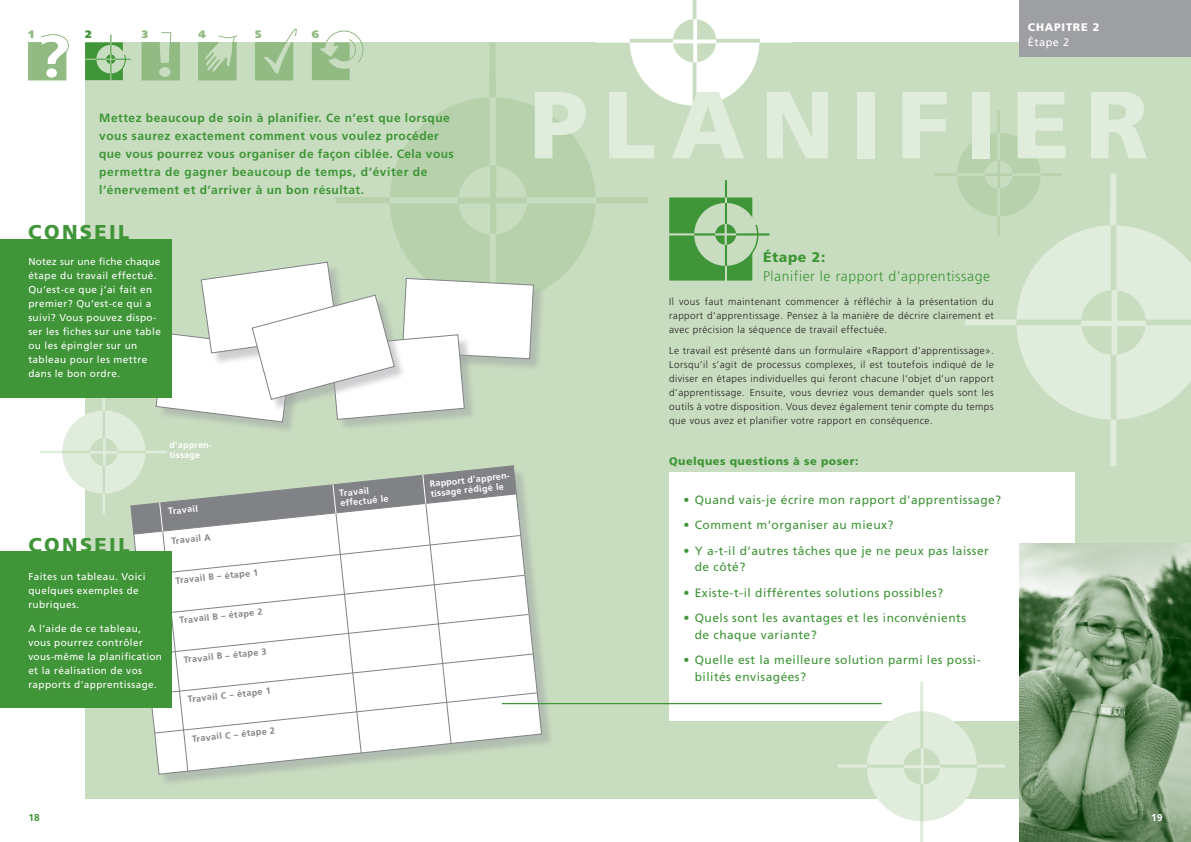
<style>
.page{position:relative;width:1191px;height:842px;background:#fff}
.page>*{position:absolute;margin:0;border:0;box-sizing:border-box;transform-origin:0 0}
.t1{font:900 95.2px "Frutiger";letter-spacing:.16em;color:#e0ecdc}
.t2{font:900 20px "Frutiger";letter-spacing:.12em;color:#3f9537}
.t3{font:300 14px "Frutiger";letter-spacing:.04em;color:#3f9537}
.t4{font:900 14px "Frutiger";letter-spacing:.04em;color:#3f9537}
.t5{font:12px/16.8px "Frutiger";letter-spacing:.04em;color:#3f9537}
.t6{font:700 12px/18px "Frutiger";letter-spacing:.04em;color:#3f9537}
.t7{font:900 11px "Frutiger";letter-spacing:.04em;color:#3f9537}
.t8{font:900 11px "Frutiger";letter-spacing:.07em;color:#fff}
.t9{font:11px "Frutiger";letter-spacing:.04em;color:#fff}
.t10{font:900 10.7px "Frutiger";color:#91bb83}
.t11{font:900 10.7px "Frutiger";color:#3f9537}
.t12{font:300 10px/14px "Frutiger";letter-spacing:.04em;color:#231f20;text-align:justify}
.t13{font:10px/14px "Frutiger";letter-spacing:.04em;color:#fff}
.t14{font:700 10px "Frutiger";color:#3f9537}
.t15{font:700 10px "Frutiger";color:#fff}
.t16{font:700 9px "Frutiger";color:#808285}
.t17{font:700 9px/10px "Frutiger";letter-spacing:.02em;color:#fff}
</style>
<div class="page">
<div style="left:85px;top:42px;width:1106px;height:757px;background:#c8ddc0"></div>
<div style="left:489px;top:42px;width:6px;height:55px;background:#b6d1ab"></div>
<div style="left:335px;top:197px;width:313px;height:6px;background:#b6d1ab"></div>
<div style="left:390px;top:97px;width:206px;height:206px;background:#b6d1ab;border-radius:50%"></div>
<div style="left:458px;top:166px;width:69px;height:69px;background:#c8ddc0;border-radius:50%"></div>
<div style="left:490px;top:97px;width:6px;height:206px;background:#c8ddc0"></div>
<div style="left:390px;top:197px;width:206px;height:6px;background:#c8ddc0"></div>
<div style="left:490px;top:165px;width:6px;height:69px;background:#b6d1ab"></div>
<div style="left:458px;top:197px;width:68px;height:7px;background:#b6d1ab"></div>
<div style="left:669px;top:473px;width:405px;height:248px;background:#fff"></div>
<div style="left:1019px;top:0;width:172px;height:57px;background:#9d9fa2"></div>
<div style="left:1110px;top:207px;width:6px;height:259px;background:#e0ecdc"></div>
<div style="left:1110px;top:174px;width:6px;height:51px;background:#e0ecdc"></div>
<div style="left:965px;top:319px;width:226px;height:6px;background:#e0ecdc"></div>
<svg style="left:1016px;top:225px;width:175px;height:195px"></svg>
<div style="left:1081px;top:290px;width:64px;height:65px;background:#c8ddc0;border-radius:50%"></div>
<div style="left:1110px;top:225px;width:6px;height:195px;background:#c8ddc0"></div>
<div style="left:1016px;top:320px;width:175px;height:5px;background:#c8ddc0"></div>
<div style="left:1111px;top:290px;width:6px;height:65px;background:#e0ecdc"></div>
<div style="left:1081px;top:321px;width:64px;height:5px;background:#e0ecdc"></div>
<hr style="left:920px;top:701px;width:3px;height:141px;background:#e0ecdc">
<hr style="left:920px;top:682px;width:3px;height:29px;background:#e0ecdc">
<hr style="left:838px;top:764px;width:167px;height:3px;background:#e0ecdc">
<div style="left:867px;top:711px;width:110px;height:110px;background:#e0ecdc;border-radius:50%"></div>
<div style="left:903px;top:748px;width:37px;height:37px;background:#c8ddc0;border-radius:50%"></div>
<hr style="left:920px;top:711px;width:3px;height:110px;background:#c8ddc0">
<hr style="left:867px;top:765px;width:110px;height:3px;background:#c8ddc0">
<hr style="left:921px;top:748px;width:3px;height:37px;background:#e0ecdc">
<hr style="left:903px;top:765px;width:37px;height:3px;background:#e0ecdc">
<svg style="left:692px;top:106px;width:4px;height:31px"></svg>
<svg style="left:595px;top:42px;width:197px;height:1px"></svg>
<svg style="left:629px;top:0;width:130px;height:106px"></svg>
<div style="left:673px;top:19px;width:43px;height:43px;background:#c8ddc0;border-radius:50%"></div>
<svg style="left:692px;top:0;width:4px;height:106px"></svg>
<svg style="left:629px;top:39px;width:131px;height:4px"></svg>
<svg style="left:693px;top:19px;width:4px;height:43px"></svg>
<hr style="left:673px;top:40px;width:43px;height:3px;background:#fff">
<hr style="left:997px;top:125px;width:3px;height:112px;background:#b6d1ab">
<hr style="left:997px;top:110px;width:3px;height:23px;background:#b6d1ab">
<hr style="left:934px;top:173px;width:127px;height:3px;background:#b6d1ab">
<div style="left:957px;top:133px;width:83px;height:83px;background:#b6d1ab;border-radius:50%"></div>
<div style="left:984px;top:161px;width:28px;height:28px;background:#c8ddc0;border-radius:50%"></div>
<hr style="left:997px;top:133px;width:3px;height:83px;background:#c8ddc0">
<hr style="left:957px;top:173px;width:83px;height:3px;background:#c8ddc0">
<hr style="left:997px;top:160px;width:3px;height:28px;background:#b6d1ab">
<hr style="left:984px;top:173px;width:28px;height:3px;background:#b6d1ab">
<svg style="left:669px;top:180px;width:100px;height:101px"></svg>
<div style="left:132px;top:467px;width:422px;height:320px;background:#9d9fa2;opacity:.5"></div>
<svg style="left:130px;top:465px;width:412px;height:310px"></svg>
<svg style="left:131px;top:466px;width:407px;height:306px;background:#e6e9e5"></svg>
<div style="left:0;top:551px;width:171px;height:157px;background:#3f9537"></div>
<svg style="left:28px;top:34px;width:41px;height:46px"></svg>
<svg style="left:142px;top:32px;width:38px;height:48px"></svg>
<svg style="left:198px;top:35px;width:39px;height:45px"></svg>
<svg style="left:255px;top:28px;width:42px;height:52px"></svg>
<svg style="left:312px;top:30px;width:51px;height:50px"></svg>
<svg style="left:85px;top:35px;width:46px;height:45px"></svg>
<hr style="left:103px;top:403px;width:2px;height:110px;background:#e0ecdc">
<hr style="left:103px;top:388px;width:2px;height:22px;background:#e0ecdc">
<hr style="left:40px;top:451px;width:127px;height:2px;background:#e0ecdc">
<div style="left:62px;top:410px;width:83px;height:84px;background:#e0ecdc;border-radius:50%"></div>
<div style="left:90px;top:438px;width:28px;height:28px;background:#c8ddc0;border-radius:50%"></div>
<hr style="left:103px;top:410px;width:2px;height:84px;background:#c8ddc0">
<hr style="left:62px;top:451px;width:84px;height:2px;background:#c8ddc0">
<hr style="left:103px;top:438px;width:2px;height:28px;background:#e0ecdc">
<hr style="left:90px;top:451px;width:28px;height:3px;background:#e0ecdc">
<div style="left:404px;top:280px;width:142px;height:91px;background:#9d9fa2;opacity:.5"></div>
<div style="left:332px;top:336px;width:145px;height:96px;background:#9d9fa2;opacity:.5"></div>
<div style="left:157px;top:335px;width:147px;height:99px;background:#9d9fa2;opacity:.5"></div>
<svg style="left:155px;top:261px;width:379px;height:162px"></svg>
<div style="left:0;top:239px;width:171px;height:158px;background:#3f9537"></div>
<hr style="left:502px;top:703px;width:380px;height:1px;background:#3f9537">
<img style="left:1019px;top:543px;width:172px;height:299px">
<p class="t10" style="left:28px;top:28px;width:7px">1</p>
<p class="t11" style="left:85px;top:28px;width:8px">2</p>
<p class="t10" style="left:142px;top:28px;width:8px">3</p>
<p class="t10" style="left:198px;top:28px;width:9px">4</p>
<p class="t10" style="left:255px;top:28px;width:8px">5</p>
<p class="t10" style="left:312px;top:28px;width:9px">6</p>
<p class="t6" style="left:99px;top:108px;width:356px">Mettez beaucoup de soin à planifier. Ce n‘est que lorsque vous saurez exactement comment vous voulez procéder que vous pourrez vous organiser de façon ciblée. Cela vous permettra de gagner beaucoup de temps, d‘éviter de l‘énervement et d‘arriver à un bon résultat.</p>
<h2 class="t2" style="left:28px;top:220px;width:103px">CONSEIL</h2>
<p class="t13" style="left:28px;top:255px;width:134px">Notez sur une fiche chaque étape du travail effectué.<br>Qu‘est-ce que j‘ai fait en premier? Qu‘est-ce qui a suivi? Vous pouvez dispo&shy;ser les fiches sur une table ou les épingler sur un tableau pour les mettre dans le bon ordre.</p>
<p class="t17" style="left:170px;top:440px;width:44px">d'appren&shy;tissage</p>
<p class="t17" style="left:168px;top:506px;width:31px;rotate:-6deg">Travail</p>
<h2 class="t2" style="left:28px;top:532px;width:103px">CONSEIL</h2>
<p class="t13" style="left:28px;top:570px;width:119px">Faites un tableau. Voici quelques exemples de rubriques.</p>
<p class="t13" style="left:28px;top:622px;width:135px">A l‘aide de ce tableau, vous pourrez contrôler vous-même la planification et la réalisation de vos rapports d'apprentissage.</p>
<p class="t16" style="left:171px;top:536px;width:41px;rotate:-6deg">Travail A</p>
<p class="t16" style="left:175px;top:575px;width:85px;rotate:-6deg">Travail B – étape 1</p>
<p class="t16" style="left:179px;top:615px;width:85px;rotate:-6deg">Travail B – étape 2</p>
<p class="t16" style="left:183px;top:654px;width:85px;rotate:-6deg">Travail B – étape 3</p>
<p class="t16" style="left:187px;top:694px;width:85px;rotate:-6deg">Travail C – étape 1</p>
<p class="t16" style="left:192px;top:734px;width:85px;rotate:-6deg">Travail C – étape 2</p>
<p class="t17" style="left:339px;top:488px;width:31px;rotate:-6deg">Travail</p>
<p class="t17" style="left:340px;top:498px;width:50px;rotate:-6deg">effectué le</p>
<p class="t17" style="left:429px;top:479px;width:83px;rotate:-6deg">Rapport d'appren-</p>
<p class="t17" style="left:430px;top:489px;width:75px;rotate:-6deg">tissage rédigé le</p>
<p class="t8" style="left:1028px;top:21px;width:73px">CHAPITRE 2</p>
<p class="t9" style="left:1028px;top:36px;width:43px">Étape 2</p>
<h1 class="t1" style="left:529px;top:67px;width:620px">PLAN IFIER</h1>
<h3 class="t4" style="left:763px;top:248px;width:64px">Étape 2:</h3>
<h3 class="t3" style="left:763px;top:268px;width:229px">Planifier le rapport d'apprentissage</h3>
<p class="t12" style="left:669px;top:295px;width:326px">Il vous faut maintenant commencer à réfléchir à la présentation du rapport d'apprentissage. Pensez à la manière de décrire clairement et avec précision la séquence de travail effectuée.</p>
<p class="t12" style="left:669px;top:344px;width:326px">Le travail est présenté dans un formulaire «Rapport d'apprentissage».<br>Lorsqu‘il s‘agit de processus complexes, il est toutefois indiqué de le diviser en étapes individuelles qui feront chacune l‘objet d‘un rapport d'apprentissage. Ensuite, vous devriez vous demander quels sont les outils à votre disposition. Vous devez également tenir compte du temps que vous avez et planifier votre rapport en conséquence.</p>
<p class="t7" style="left:669px;top:455px;width:191px">Quelques questions à se poser:</p>
<p class="t5" style="left:683px;top:491px;width:319px">• Quand vais-je écrire mon rapport d'apprentissage?</p>
<p class="t5" style="left:683px;top:517px;width:212px">• Comment m‘organiser au mieux?</p>
<p class="t5" style="left:694px;top:542px;width:296px;text-indent:-11px">• Y a-t-il d‘autres tâches que je ne peux pas laisser de côté?</p>
<p class="t5" style="left:683px;top:584px;width:261px">• Existe-t-il différentes solutions possibles?</p>
<p class="t5" style="left:694px;top:609px;width:273px;text-indent:-11px">• Quels sont les avantages et les inconvénients de chaque variante?</p>
<p class="t5" style="left:694px;top:651px;width:287px;text-indent:-11px">• Quelle est la meilleure solution parmi les possi&shy;bilités envisagées?</p>
<p class="t14" style="left:28px;top:812px;width:13px">18</p>
<p class="t15" style="left:1151px;top:812px;width:13px">19</p>
</div>
